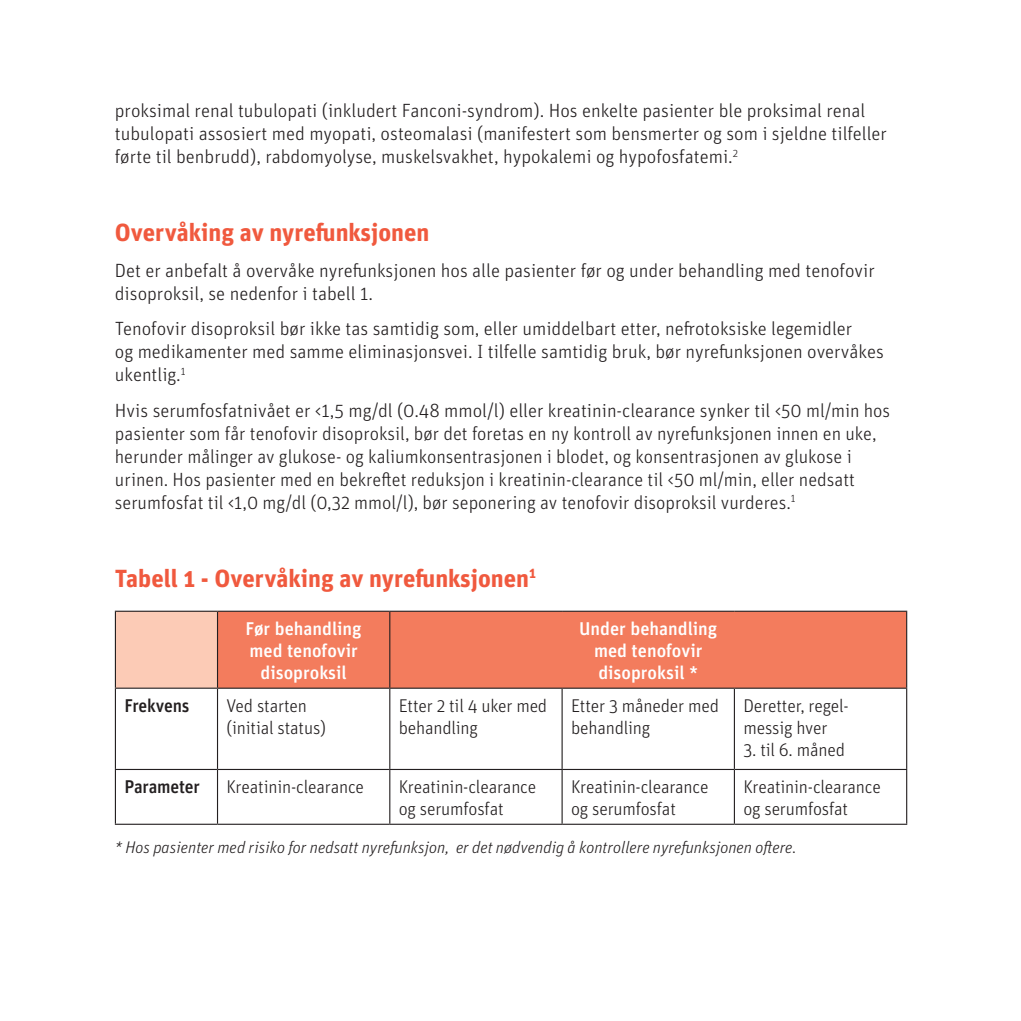
<style>
.page{position:relative;width:1021px;height:1021px;background:#fff}
.page>*{position:absolute;margin:0;border:0;box-sizing:border-box;transform-origin:0 0}
.t1{font:700 24.75px "Unit OT";color:#f0593e}
.t2{font:300 19.12px/22.9px "Unit OT";color:#231f20}
.t3{font:300 18.45px/22.1px "Unit OT";letter-spacing:-.01em;color:#231f20}
.t4{font:500 18.45px/22.1px "Unit OT";color:#fff;text-align:center}
.t5{font:500 18.45px "Unit OT";letter-spacing:-.01em;color:#231f20;scale:.96 1}
.t6{font:italic 300 16.88px "Unit OT";color:#231f20}
</style>
<div class="page">
<div style="left:115px;top:611px;width:102px;height:77px;background:#fccbb6"></div>
<div style="left:218px;top:611px;width:688px;height:76px;background:#f37c5d"></div>
<hr style="left:115px;top:610px;width:102px;height:1px;background:#231f20">
<hr style="left:115px;top:611px;width:1px;height:76px;background:#231f20">
<hr style="left:217px;top:610px;width:173px;height:1px;background:#231f20">
<hr style="left:217px;top:611px;width:1px;height:76px;background:#231f20">
<hr style="left:390px;top:610px;width:172px;height:1px;background:#231f20">
<hr style="left:389px;top:611px;width:1px;height:76px;background:#231f20">
<hr style="left:562px;top:610px;width:172px;height:1px;background:#231f20">
<hr style="left:734px;top:610px;width:173px;height:1px;background:#231f20">
<hr style="left:906px;top:611px;width:1px;height:76px;background:#231f20">
<hr style="left:115px;top:687px;width:102px;height:1px;background:#231f20">
<hr style="left:115px;top:688px;width:1px;height:81px;background:#231f20">
<hr style="left:217px;top:687px;width:173px;height:1px;background:#231f20">
<hr style="left:217px;top:688px;width:1px;height:81px;background:#231f20">
<hr style="left:390px;top:687px;width:172px;height:1px;background:#231f20">
<hr style="left:389px;top:688px;width:1px;height:81px;background:#231f20">
<hr style="left:562px;top:687px;width:172px;height:1px;background:#231f20">
<hr style="left:561px;top:688px;width:1px;height:81px;background:#231f20">
<hr style="left:734px;top:687px;width:173px;height:1px;background:#231f20">
<hr style="left:733px;top:688px;width:2px;height:81px;background:#231f20">
<hr style="left:906px;top:688px;width:1px;height:81px;background:#231f20">
<hr style="left:115px;top:769px;width:102px;height:1px;background:#231f20">
<hr style="left:115px;top:770px;width:1px;height:53px;background:#231f20">
<hr style="left:217px;top:769px;width:173px;height:1px;background:#231f20">
<hr style="left:217px;top:770px;width:1px;height:53px;background:#231f20">
<hr style="left:390px;top:769px;width:172px;height:1px;background:#231f20">
<hr style="left:389px;top:770px;width:1px;height:53px;background:#231f20">
<hr style="left:562px;top:769px;width:172px;height:1px;background:#231f20">
<hr style="left:561px;top:770px;width:1px;height:53px;background:#231f20">
<hr style="left:734px;top:769px;width:173px;height:1px;background:#231f20">
<hr style="left:733px;top:770px;width:2px;height:53px;background:#231f20">
<hr style="left:906px;top:770px;width:1px;height:53px;background:#231f20">
<hr style="left:115px;top:823px;width:102px;height:1px;background:#231f20">
<hr style="left:217px;top:823px;width:173px;height:1px;background:#231f20">
<hr style="left:390px;top:823px;width:172px;height:1px;background:#231f20">
<hr style="left:562px;top:823px;width:172px;height:1px;background:#231f20">
<hr style="left:734px;top:823px;width:173px;height:1px;background:#231f20">
<p class="t2" style="left:115px;top:99px;width:773px">proksimal renal tubulopati (inkludert Fanconi-syndrom). Hos enkelte pasienter ble proksimal renal tubulopati assosiert med myopati, osteomalasi (manifestert som bensmerter og som i sjeldne tilfeller førte til benbrudd), rabdomyolyse, muskelsvakhet, hypokalemi og hypofosfatemi.<sup>2</sup></p>
<p class="t1" style="left:115px;top:216px;width:316px">Overvåking av nyrefunksjonen</p>
<p class="t2" style="left:115px;top:259px;width:761px">Det er anbefalt å overvåke nyrefunksjonen hos alle pasienter før og under behandling med tenofovir disoproksil, se nedenfor i tabell 1.</p>
<p class="t2" style="left:115px;top:317px;width:770px">Tenofovir disoproksil bør ikke tas samtidig som, eller umiddelbart etter, nefrotoksiske legemidler<br>og medikamenter med samme eliminasjonsvei. I tilfelle samtidig bruk, bør nyrefunksjonen overvåkes ukentlig.<sup>1</sup></p>
<p class="t2" style="left:115px;top:399px;width:777px">Hvis serumfosfatnivået er &lt;1,5 mg/dl (0.48 mmol/l) eller kreatinin-clearance synker til &lt;50 ml/min hos pasienter som får tenofovir disoproksil, bør det foretas en ny kontroll av nyrefunksjonen innen en uke, herunder målinger av glukose- og kaliumkonsentrasjonen i blodet, og konsentrasjonen av glukose i urinen. Hos pasienter med en bekreftet reduksjon i kreatinin-clearance til &lt;50 ml/min, eller nedsatt serumfosfat til &lt;1,0 mg/dl (0,32 mmol/l), bør seponering av tenofovir disoproksil vurderes.<sup>1</sup></p>
<p class="t1" style="left:115px;top:562px;width:423px">Tabell 1 - Overvåking av nyrefunksjonen<sup>1</sup></p>
<p class="t4" style="left:246px;top:617px;width:118px">Før behandling med tenofovir disoproksil</p>
<p class="t4" style="left:579px;top:617px;width:140px">Under behandling med tenofovir disoproksil *</p>
<p class="t5" style="left:124px;top:693px;width:69px">Frekvens</p>
<p class="t3" style="left:226px;top:694px;width:101px">Ved starten (initial status)</p>
<p class="t3" style="left:399px;top:694px;width:150px">Etter 2 til 4 uker med behandling</p>
<p class="t3" style="left:571px;top:694px;width:149px">Etter 3 måneder med behandling</p>
<p class="t3" style="left:743px;top:694px;width:107px">Deretter, regel&shy;messig hver</p>
<p class="t3" style="left:743px;top:738px;width:103px">3. til 6. måned</p>
<p class="t5" style="left:124px;top:774px;width:80px">Parameter</p>
<p class="t3" style="left:226px;top:775px;width:139px">Kreatinin-clearance</p>
<p class="t3" style="left:399px;top:775px;width:139px">Kreatinin-clearance og serumfosfat</p>
<p class="t3" style="left:571px;top:775px;width:139px">Kreatinin-clearance og serumfosfat</p>
<p class="t3" style="left:743px;top:775px;width:139px">Kreatinin-clearance og serumfosfat</p>
<p class="t6" style="left:115px;top:836px;width:683px">* Hos pasienter med risiko for nedsatt nyrefunksjon, er det nødvendig å kontrollere nyrefunksjonen oftere.</p>
</div>
